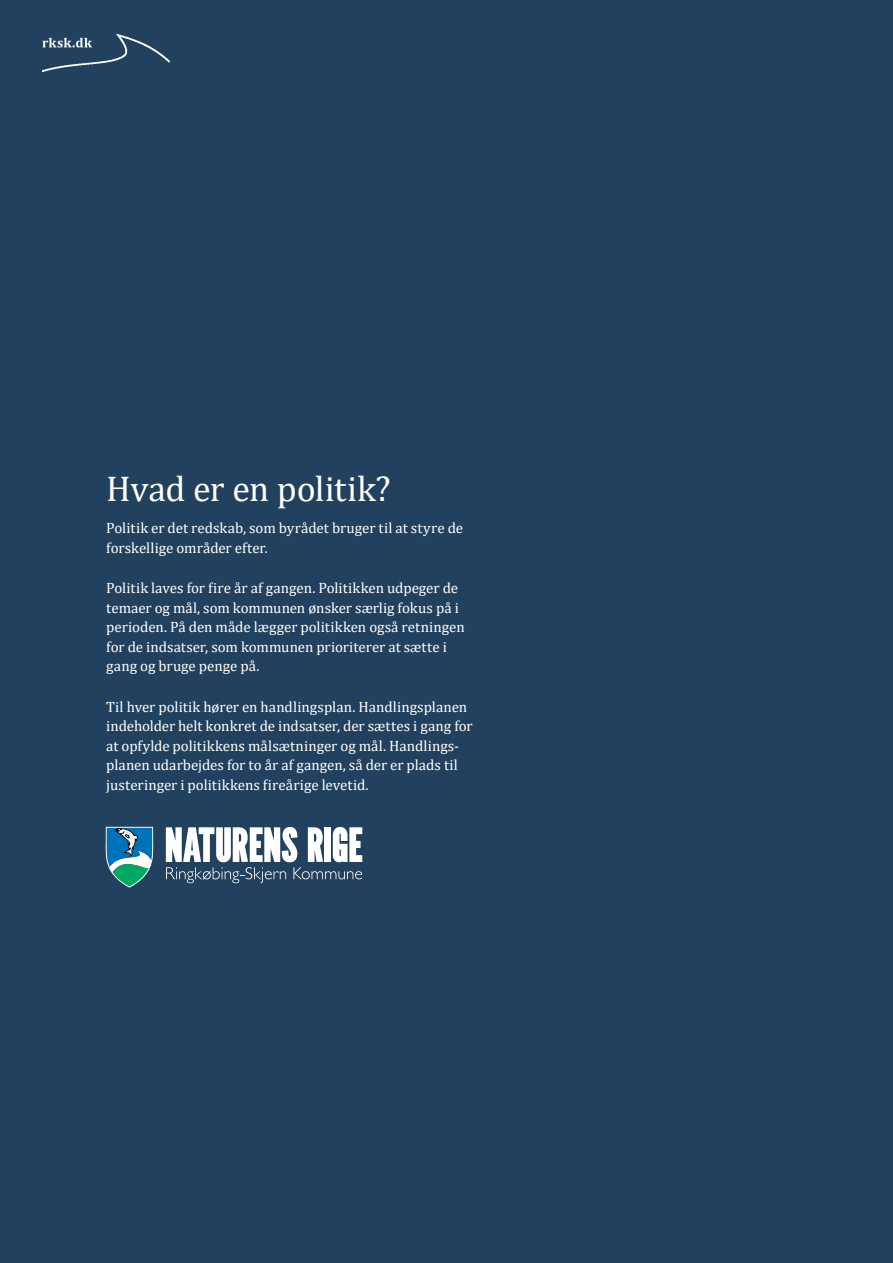
<style>
.page{position:relative;width:893px;height:1263px;background:#22415e}
.page>*{position:absolute;margin:0;border:0;box-sizing:border-box;transform-origin:0 0}
.t1{font:36px "Cambria";letter-spacing:-.015em;color:#fff}
.t2{font:15px/19.5px "Cambria 2";color:#fff}
.t3{font:15px/19.5px "Cambria";letter-spacing:-.005em;color:#fff}
.s1{font-family:"Cambria"}
.s2{font-family:"Cambria 2"}
</style>
<div class="page">
<img style="left:43px;top:34px;width:127px;height:37px">
<svg style="left:106px;top:827px;width:48px;height:60px"></svg>
<svg style="left:166px;top:827px;width:196px;height:56px"></svg>
<h1 class="t1" style="left:106px;top:468px;width:286px">Hvad er en politik?</h1>
<p class="t2" style="left:106px;top:518px;width:358px">Politik er det redskab, som byrådet bruger til at styre de <span class="s1">forskellige områder efter.</span></p>
<p class="t3" style="left:106px;top:578px;width:360px"><span class="s2">Politik laves for fire år af gangen. Politikken udpeger de </span>temaer og mål, som kommunen ønsker særlig fokus på i <span class="s2">perioden. På den måde lægger politikken også retningen </span>for de indsatser, som kommunen prioriterer at sætte i gang og bruge penge på.</p>
<p class="t2" style="left:106px;top:697px;width:368px">Til hver politik hører en handlingsplan. Handlingsplanen indeholder helt konkret de indsatser, der sættes i gang for <span class="s1">at opfylde politikkens målsætninger og mål. Handlings&shy;planen udarbejdes for to år af gangen, så der er plads til </span>justeringer i politikkens fireårige levetid.</p>
</div>
